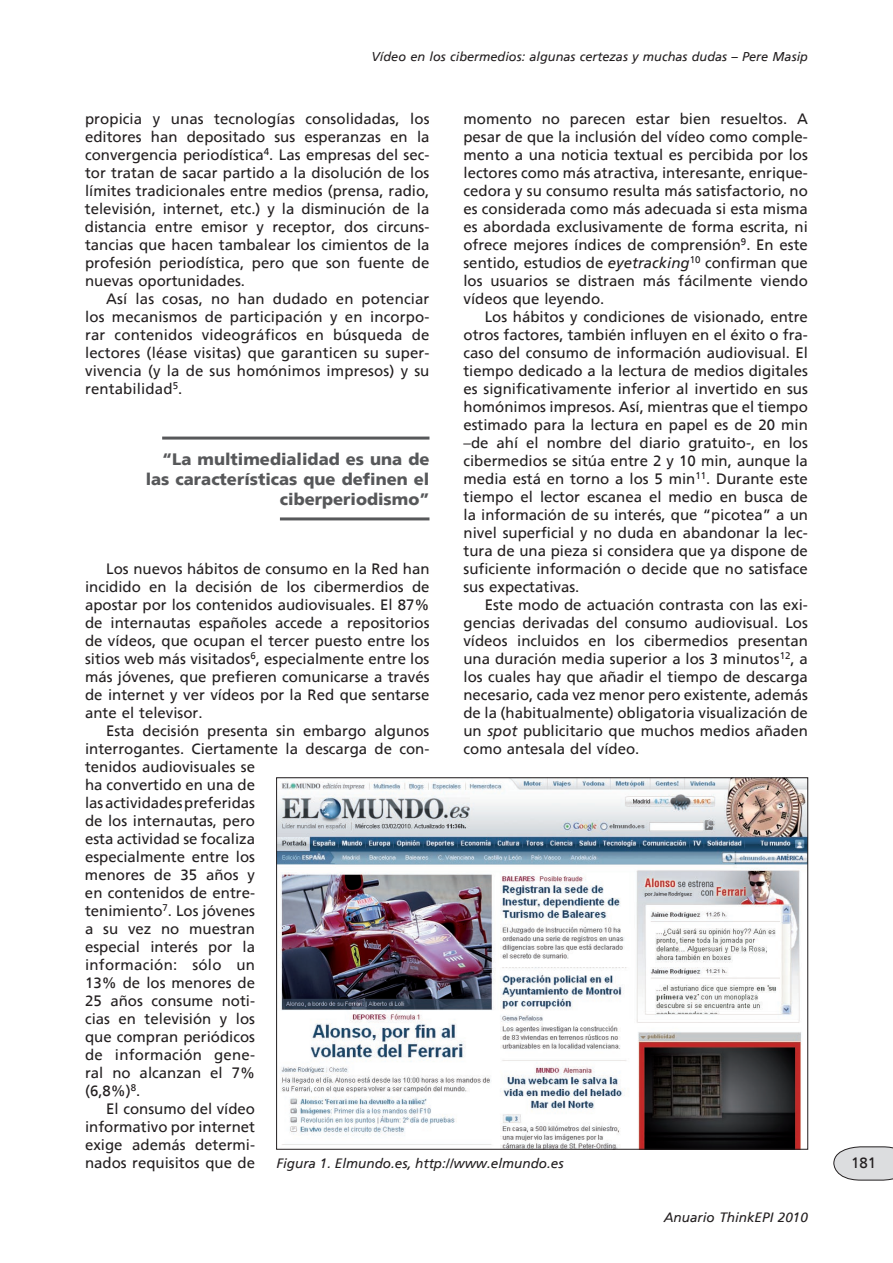
<style>
.page{position:relative;width:893px;height:1263px;background:#fff}
.page>*{position:absolute;margin:0;border:0;box-sizing:border-box;transform-origin:0 0}
.t1{font:16.5px/19.8px "Frutiger 75 Black A";color:#57585a;text-align:right}
.t2{font:15px/18px "Frutiger 55 Roman A";color:#231f20;text-align:justify}
.t3{font:15px "Frutiger 55 Roman A";letter-spacing:.02em;color:#231f20}
.t4{font:13.5px "Frutiger 56 Italic A";color:#231f20}
.t5{font:12.75px "Frutiger 56 Italic A";color:#231f20}
.s1{font-family:"Frutiger 56 Italic A"}
</style>
<div class="page">
<svg style="left:833px;top:1146px;width:60px;height:35px;background:#d4d4d6"></svg>
<hr style="left:162px;top:437px;width:267px;height:3px;background:#57585a">
<hr style="left:280px;top:517px;width:149px;height:3px;background:#57585a">
<img style="left:278px;top:779px;width:528px;height:368px">
<p class="t5" style="left:371px;top:49px;width:438px">Vídeo en los cibermedios: algunas certezas y muchas dudas – Pere Masip</p>
<p class="t2" style="left:85px;top:110px;width:346px">propicia y unas tecnologías consolidadas, los editores han depositado sus esperanzas en la convergencia periodística<sup>4</sup>. Las empresas del sec&shy;tor tratan de sacar partido a la disolución de los límites tradicionales entre medios (prensa, radio, televisión, internet, etc.) y la disminución de la distancia entre emisor y receptor, dos circuns&shy;tancias que hacen tambalear los cimientos de la profesión periodística, pero que son fuente de nuevas oportunidades.</p>
<p class="t2" style="left:85px;top:290px;width:346px;text-indent:21px">Así las cosas, no han dudado en potenciar los mecanismos de participación y en incorpo&shy;rar contenidos videográficos en búsqueda de lectores (léase visitas) que garanticen su super&shy;vivencia (y la de sus homónimos impresos) y su rentabilidad<sup>5</sup>.</p>
<p class="t2" style="left:463px;top:110px;width:346px">momento no parecen estar bien resueltos. A pesar de que la inclusión del vídeo como comple&shy;mento a una noticia textual es percibida por los lectores como más atractiva, interesante, enrique&shy;cedora y su consumo resulta más satisfactorio, no es considerada como más adecuada si esta misma es abordada exclusivamente de forma escrita, ni ofrece mejores índices de comprensión<sup>9</sup>. En este sentido, estudios de <span class="s1">eyetracking</span><sup>10</sup> confirman que los usuarios se distraen más fácilmente viendo vídeos que leyendo.</p>
<p class="t2" style="left:463px;top:308px;width:346px;text-indent:21px">Los hábitos y condiciones de visionado, entre otros factores, también influyen en el éxito o fra&shy;caso del consumo de información audiovisual. El tiempo dedicado a la lectura de medios digitales es significativamente inferior al invertido en sus homónimos impresos. Así, mientras que el tiempo estimado para la lectura en papel es de 20 min –de ahí el nombre del diario gratuito-, en los cibermedios se sitúa entre 2 y 10 min, aunque la media está en torno a los 5 min<sup>11</sup>. Durante este tiempo el lector escanea el medio en busca de la información de su interés, que “picotea” a un nivel superficial y no duda en abandonar la lec&shy;tura de una pieza si considera que ya dispone de suficiente información o decide que no satisface sus expectativas.</p>
<p class="t2" style="left:463px;top:596px;width:346px;text-indent:21px">Este modo de actuación contrasta con las exi&shy;gencias derivadas del consumo audiovisual. Los vídeos incluidos en los cibermedios presentan una duración media superior a los 3 minutos<sup>12</sup>, a los cuales hay que añadir el tiempo de descarga necesario, cada vez menor pero existente, además de la (habitualmente) obligatoria visualización de un <span class="s1">spot</span> publicitario que muchos medios añaden como antesala del vídeo.</p>
<p class="t1" style="left:146px;top:449px;width:285px">“La multimedialidad es una de las características que definen el ciberperiodismo”</p>
<p class="t2" style="left:85px;top:559px;width:346px;text-indent:21px">Los nuevos hábitos de consumo en la Red han incidido en la decisión de los cibermerdios de apostar por los contenidos audiovisuales. El 87% de internautas españoles accede a repositorios de vídeos, que ocupan el tercer puesto entre los sitios web más visitados<sup>6</sup>, especialmente entre los más jóvenes, que prefieren comunicarse a través de internet y ver vídeos por la Red que sentarse ante el televisor.</p>
<p class="t2" style="left:106px;top:721px;width:325px">Esta decisión presenta sin embargo algunos</p>
<p class="t2" style="left:85px;top:739px;width:346px">interrogantes. Ciertamente la descarga de con-</p>
<p class="t2" style="left:85px;top:757px;width:172px">tenidos audiovisuales se</p>
<p class="t2" style="left:85px;top:775px;width:172px">ha convertido en una de</p>
<p class="t2" style="left:85px;top:793px;width:172px">lasactividadespreferidas</p>
<p class="t2" style="left:85px;top:811px;width:172px">de los internautas, pero</p>
<p class="t2" style="left:85px;top:829px;width:172px">esta actividad se focaliza</p>
<p class="t2" style="left:85px;top:847px;width:172px">especialmente entre los</p>
<p class="t2" style="left:85px;top:865px;width:172px">menores de 35 años y</p>
<p class="t2" style="left:85px;top:883px;width:172px">en contenidos de entre-</p>
<p class="t2" style="left:85px;top:901px;width:172px">tenimiento<sup>7</sup>. Los jóvenes</p>
<p class="t2" style="left:85px;top:919px;width:172px">a su vez no muestran</p>
<p class="t2" style="left:85px;top:937px;width:172px">especial interés por la</p>
<p class="t3" style="left:85px;top:955px;width:172px">información: sólo un</p>
<p class="t2" style="left:85px;top:973px;width:172px">13% de los menores de</p>
<p class="t2" style="left:85px;top:991px;width:172px">25 años consume noti-</p>
<p class="t2" style="left:85px;top:1009px;width:172px">cias en televisión y los</p>
<p class="t2" style="left:85px;top:1027px;width:172px">que compran periódicos</p>
<p class="t2" style="left:85px;top:1045px;width:172px">de información gene-</p>
<p class="t2" style="left:85px;top:1063px;width:172px">ral no alcanzan el 7%</p>
<p class="t2" style="left:85px;top:1081px;width:57px">(6,8%)<sup>8</sup>.</p>
<p class="t2" style="left:106px;top:1099px;width:150px">El consumo del vídeo</p>
<p class="t2" style="left:85px;top:1117px;width:172px">informativo por internet</p>
<p class="t2" style="left:85px;top:1135px;width:172px">exige además determi-</p>
<p class="t2" style="left:85px;top:1153px;width:172px">nados requisitos que de</p>
<p class="t4" style="left:276px;top:1156px;width:289px">Figura 1. Elmundo.es, http://www.elmundo.es</p>
<p class="t4" style="left:664px;top:1210px;width:146px">Anuario ThinkEPI 2010</p>
<p class="t2" style="left:851px;top:1154px;width:27px">181</p>
</div>
